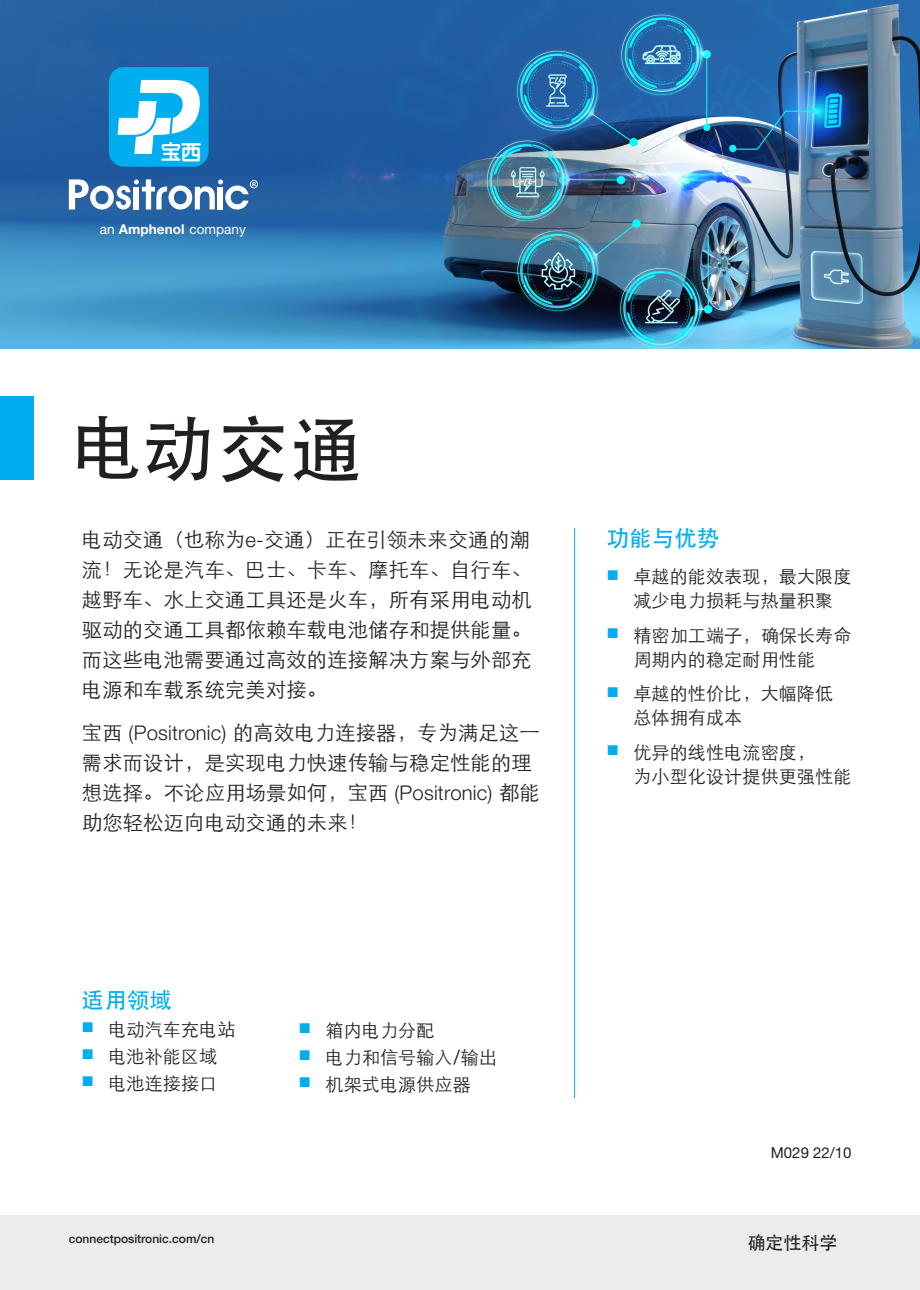
<style>
.page{position:relative;width:920px;height:1290px;background:#fff}
.page>*{position:absolute;margin:0;border:0;box-sizing:border-box;transform-origin:0 0}
.t1{font:72px "ST Heiti";color:#231f20}
.t2{font:500 22.5px "ST Heiti SC";letter-spacing:.01em;color:#00aeef}
.t3{font:300 20.25px/30px "ST Heiti SC";letter-spacing:.01em;color:#231f20;text-align:justify}
.t4{font:20.25px "ST Yuanti SC Bold";color:#fff}
.t5{font:300 18px/24px "ST Heiti SC";letter-spacing:.01em;color:#231f20;text-align:center}
.t6{font:500 18px "ST Heiti SC";color:#231f20}
.t7{font:15px "Helvetica Neue LT Std";color:#231f20}
.t8{font:13.65px "Helvetica Neue LT Std";color:#fff}
.t9{font:500 12px "Helvetica Neue LT Std";color:#231f20}
.s1{font-weight:700}
.s2{font-family:"Helvetica Neue LT Std"}
</style>
<div class="page">
<div style="left:0;top:1215px;width:920px;height:75px;background:#ececee"></div>
<div style="left:0;top:396px;width:34px;height:84px;background:#00aeef"></div>
<img style="left:0;top:0;width:920px;height:348px">
<hr style="left:574px;top:528px;width:1px;height:570px;background:#00aeef">
<svg style="left:109px;top:67px;width:100px;height:100px"></svg>
<svg style="left:69px;top:179px;width:189px;height:30px"></svg>
<p class="t4" style="left:161px;top:137px;width:42px">宝西</p>
<p class="t8" style="left:100px;top:221px;width:147px">an <span class="s1">Amphenol</span> company</p>
<h1 class="t1" style="left:69px;top:413px;width:295px">电动交通</h1>
<p class="t3" style="left:82px;top:522px;width:451px">电动交通（也称为<span class="s2">e-</span>交通）正在引领未来交通的潮流！无论是汽车、巴士、卡车、摩托车、自行车、越野车、水上交通工具还是火车，所有采用电动机驱动的交通工具都依赖车载电池储存和提供能量。而这些电池需要通过高效的连接解决方案与外部充电源和车载系统完美对接。</p>
<p class="t3" style="left:82px;top:716px;width:459px;text-align:left">宝西 <span class="s2">(Positronic)</span> 的高效电力连接器，专为满足这一需求而设计，是实现电力快速传输与稳定性能的理想选择。不论应用场景如何，宝西 <span class="s2">(Positronic)</span> 都能助您轻松迈向电动交通的未来！</p>
<p class="t2" style="left:81px;top:987px;width:92px">适用领域</p>
<p class="t5" style="left:81px;top:1016px;width:156px"><sup>■</sup> 电动汽车充电站</p>
<p class="t5" style="left:81px;top:1043px;width:137px"><sup>■</sup> 电池补能区域</p>
<p class="t5" style="left:81px;top:1070px;width:137px"><sup>■</sup> 电池连接接口</p>
<p class="t5" style="left:299px;top:1016px;width:137px"><sup>■</sup> 箱内电力分配</p>
<p class="t5" style="left:299px;top:1043px;width:200px"><sup>■</sup> 电力和信号输入/输出</p>
<p class="t5" style="left:299px;top:1070px;width:174px"><sup>■</sup> 机架式电源供应器</p>
<p class="t2" style="left:606px;top:526px;width:115px">功能与优势</p>
<p class="t5" style="left:606px;top:563px;width:246px"><sup>■</sup> 卓越的能效表现，最大限度减少电力损耗与热量积聚</p>
<p class="t5" style="left:606px;top:621px;width:246px"><sup>■</sup> 精密加工端子，确保长寿命周期内的稳定耐用性能</p>
<p class="t5" style="left:633px;top:680px;width:201px;text-align:left;text-indent:-27px"><sup>■</sup> 卓越的性价比，大幅降低总体拥有成本</p>
<p class="t5" style="left:633px;top:738px;width:219px;text-align:left;text-indent:-27px"><sup>■</sup> 优异的线性电流密度，<br>为小型化设计提供更强性能</p>
<p class="t7" style="left:771px;top:1144px;width:82px">M029 22/10</p>
<p class="t9" style="left:69px;top:1232px;width:147px">connectpositronic.com/cn</p>
<p class="t6" style="left:747px;top:1233px;width:91px">确定性科学</p>
</div>
